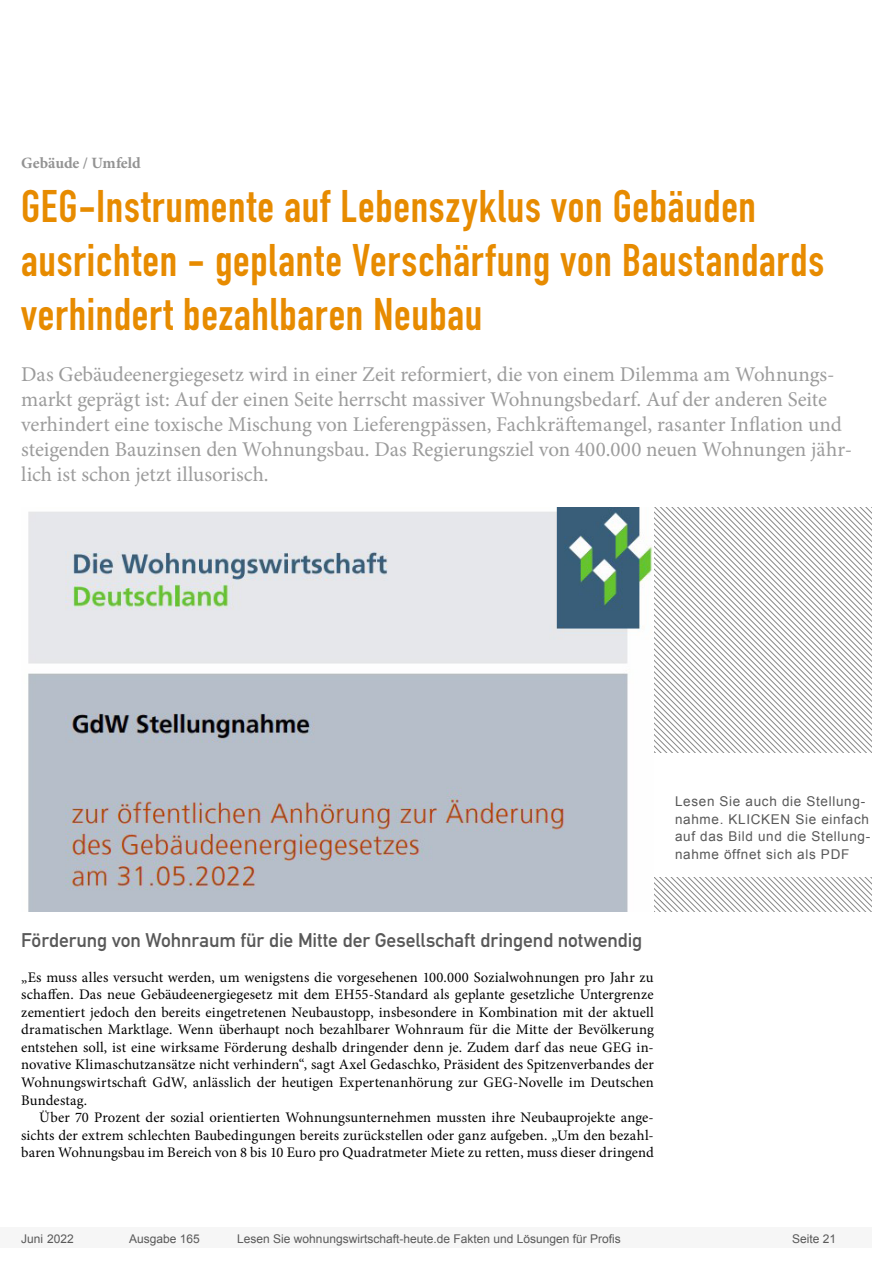
<style>
.page{position:relative;width:893px;height:1263px;background:#fff}
.page>*{position:absolute;margin:0;border:0;box-sizing:border-box;transform-origin:0 0}
.Überschrift_Groß{font:45px/54px "DIN Engschrift";letter-spacing:.015em;color:#e78b00}
.Anlesetext{font:21px/25.2px "Minion Pro";letter-spacing:-.005em;color:#9c9c9c}
.Überschrift_Grau{font:19.5px "DIN Mittelschrift";letter-spacing:-.005em;color:#595959}
.Kategorie{font:700 15.75px "Minion Pro";letter-spacing:-.005em;color:#939393}
.Fließtext_erste_Zeil{font:14.7px/17.5px "Minion Pro";letter-spacing:.005em;color:#000;text-align:justify}
.Fliesstext{font:14.7px/17.5px "Minion Pro";letter-spacing:.005em;color:#000;text-align:justify}
.Bildunterschrift{font:13.5px/17.5px "Arial";letter-spacing:.05em;color:#595959}
.t1{font:12px "Arial";color:#595959}
</style>
<div class="page">
<div style="left:0;top:1227px;width:872px;height:20px;background:#f6f6f6"></div>
<svg style="left:654px;top:508px;width:218px;height:88px"></svg>
<svg style="left:654px;top:596px;width:218px;height:315px"></svg>
<div style="left:654px;top:753px;width:237px;height:123px;background:#fff"></div>
<img style="left:28px;top:508px;width:625px;height:403px">
<p class="Kategorie" style="left:21px;top:152px;width:121px">Gebäude / Umfeld</p>
<p class="Überschrift_Groß" style="left:21px;top:180px;width:804px">GEG-Instrumente auf Lebenszyklus von Gebäuden ausrichten - geplante Verschärfung von Baustandards verhindert bezahlbaren Neubau</p>
<p class="Anlesetext" style="left:21px;top:361px;width:832px">Das Gebäudeenergiegesetz wird in einer Zeit reformiert, die von einem Dilemma am Wohnungs&shy;markt geprägt ist: Auf der einen Seite herrscht massiver Wohnungsbedarf. Auf der anderen Seite verhindert eine toxische Mischung von Lieferengpässen, Fachkräftemangel, rasanter Inflation und steigenden Bauzinsen den Wohnungsbau. Das Regierungsziel von 400.000 neuen Wohnungen jähr&shy;lich ist schon jetzt illusorisch.</p>
<p class="Bildunterschrift" style="left:675px;top:793px;width:197px">Lesen Sie auch die Stellung&shy;nahme. KLICKEN Sie einfach auf das Bild und die Stellung&shy;nahme öffnet sich als PDF</p>
<p class="Überschrift_Grau" style="left:21px;top:928px;width:623px">Förderung von Wohnraum für die Mitte der Gesellschaft dringend notwendig</p>
<p class="Fließtext_erste_Zeil" style="left:21px;top:968px;width:634px">„Es muss alles versucht werden, um wenigstens die vorgesehenen 100.000 Sozialwohnungen pro Jahr zu schaffen. Das neue Gebäudeenergiegesetz mit dem EH55-Standard als geplante gesetzliche Untergrenze zementiert jedoch den bereits eingetretenen Neubaustopp, insbesondere in Kombination mit der aktuell dramatischen Marktlage. Wenn überhaupt noch bezahlbarer Wohnraum für die Mitte der Bevölkerung entstehen soll, ist eine wirksame Förderung deshalb dringender denn je. Zudem darf das neue GEG in&shy;novative Klimaschutzansätze nicht verhindern“, sagt Axel Gedaschko, Präsident des Spitzenverbandes der Wohnungswirtschaft GdW, anlässlich der heutigen Expertenanhörung zur GEG-Novelle im Deutschen Bundestag.</p>
<p class="Fliesstext" style="left:21px;top:1109px;width:634px;text-indent:18px">Über 70 Prozent der sozial orientierten Wohnungsunternehmen mussten ihre Neubauprojekte ange&shy;sichts der extrem schlechten Baubedingungen bereits zurückstellen oder ganz aufgeben. „Um den bezahl&shy;baren Wohnungsbau im Bereich von 8 bis 10 Euro pro Quadratmeter Miete zu retten, muss dieser dringend</p>
<p class="t1" style="left:21px;top:1230px;width:54px">Juni 2022</p>
<p class="t1" style="left:129px;top:1230px;width:72px">Ausgabe 165</p>
<p class="t1" style="left:237px;top:1230px;width:385px">Lesen Sie wohnungswirtschaft-heute.de Fakten und Lösungen für Profis</p>
<p class="t1" style="left:792px;top:1231px;width:46px">Seite 21</p>
</div>
